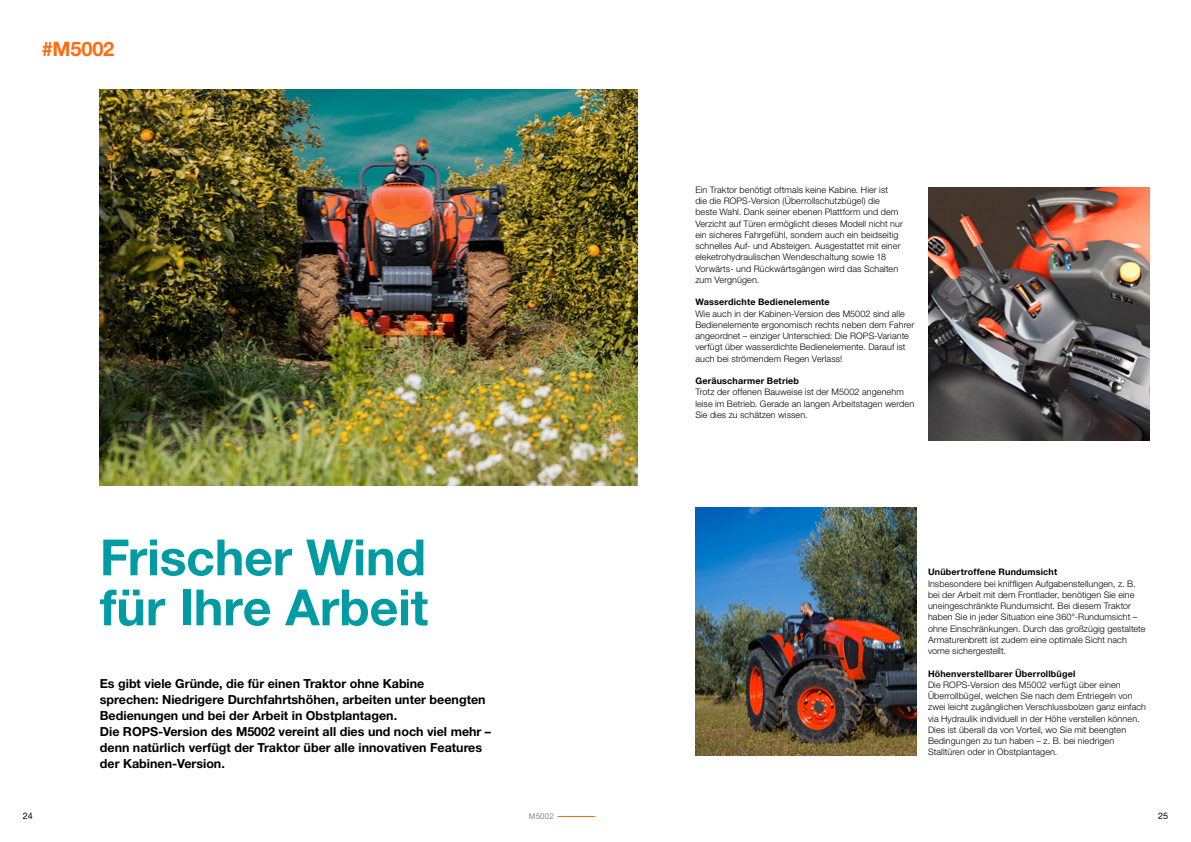
<style>
.page{position:relative;width:1191px;height:842px;background:#fff}
.page>*{position:absolute;margin:0;border:0;box-sizing:border-box;transform-origin:0 0}
.t1{font:700 50px/50px "Helvetica Neue LT Std";letter-spacing:-.005em;color:#009ba3}
.t2{font:700 20px "Helvetica Neue LT Std";letter-spacing:-.01em;color:#ff6c11}
.t3{font:700 12.5px/16px "Helvetica Neue LT Std";color:#000}
.t4{font:300 9px/11.2px "Helvetica Neue LT Std";letter-spacing:.01em;color:#000}
.t5{font:700 9px "Helvetica Neue LT Std";letter-spacing:.02em;color:#000}
.t6{font:9px "Helvetica Neue LT Std";color:#000}
.t7{font:8px "Helvetica Neue LT Std";letter-spacing:.01em;color:#878786}
</style>
<div class="page">
<hr style="left:557px;top:816px;width:38px;height:1px;background:#ff6c11">
<img style="left:100px;top:89px;width:537px;height:396px">
<img style="left:928px;top:187px;width:221px;height:253px">
<img style="left:695px;top:508px;width:221px;height:247px">
<h2 class="t2" style="left:42px;top:36px;width:74px">#M5002</h2>
<h1 class="t1" style="left:100px;top:531px;width:330px">Frischer Wind für Ihre Arbeit</h1>
<p class="t3" style="left:100px;top:675px;width:393px">Es gibt viele Gründe, die für einen Traktor ohne Kabine<br>sprechen: Niedrigere Durchfahrtshöhen, arbeiten unter beengten Bedienungen und bei der Arbeit in Obstplantagen.<br>Die ROPS-Version des M5002 vereint all dies und noch viel mehr – denn natürlich verfügt der Traktor über alle innovativen Features der Kabinen-Version.</p>
<p class="t4" style="left:695px;top:184px;width:209px">Ein Traktor benötigt oftmals keine Kabine. Hier ist<br>die die ROPS-Version (Überrollschutzbügel) die beste Wahl. Dank seiner ebenen Plattform und dem Verzicht auf Türen ermöglicht dieses Modell nicht nur ein sicheres Fahrgefühl, sondern auch ein beidseitig schnelles Auf- und Absteigen. Ausgestattet mit einer eleketrohydraulischen Wendeschaltung sowie 18<br>Vorwärts- und Rückwärtsgängen wird das Schalten zum Vergnügen.</p>
<p class="t5" style="left:695px;top:296px;width:136px">Wasserdichte Bedienelemente</p>
<p class="t4" style="left:695px;top:307px;width:220px">Wie auch in der Kabinen-Version des M5002 sind alle Bedienelemente ergonomisch rechts neben dem Fahrer angeordnet – einziger Unterschied: Die ROPS-Variante verfügt über wasserdichte Bedienelemente. Darauf ist auch bei strömendem Regen Verlass!</p>
<p class="t5" style="left:695px;top:375px;width:105px">Geräuscharmer Betrieb</p>
<p class="t4" style="left:695px;top:386px;width:220px">Trotz der offenen Bauweise ist der M5002 angenehm leise im Betrieb. Gerade an langen Arbeitstagen werden<br>Sie dies zu schätzen wissen.</p>
<p class="t5" style="left:928px;top:566px;width:131px">Unübertroffene Rundumsicht</p>
<p class="t4" style="left:928px;top:577px;width:219px">Insbesondere bei kniffligen Aufgabenstellungen, z. B. bei der Arbeit mit dem Frontlader, benötigen Sie eine uneingeschränkte Rundumsicht. Bei diesem Traktor haben Sie in jeder Situation eine 360°-Rundumsicht – ohne Einschränkungen. Durch das großzügig gestaltete Armaturenbrett ist zudem eine optimale Sicht nach vorne sichergestellt.</p>
<p class="t5" style="left:928px;top:668px;width:149px">Höhenverstellbarer Überrollbügel</p>
<p class="t4" style="left:928px;top:679px;width:219px">Die ROPS-Version des M5002 verfügt über einen Überrollbügel, welchen Sie nach dem Entriegeln von zwei leicht zugänglichen Verschlussbolzen ganz einfach via Hydraulik individuell in der Höhe verstellen können.<br>Dies ist überall da von Vorteil, wo Sie mit beengten Bedingungen zu tun haben – z. B. bei niedrigen Stalltüren oder in Obstplantagen.</p>
<p class="t6" style="left:23px;top:811px;width:12px">24</p>
<p class="t7" style="left:529px;top:812px;width:27px">M5002</p>
<p class="t6" style="left:1158px;top:811px;width:12px">25</p>
</div>
